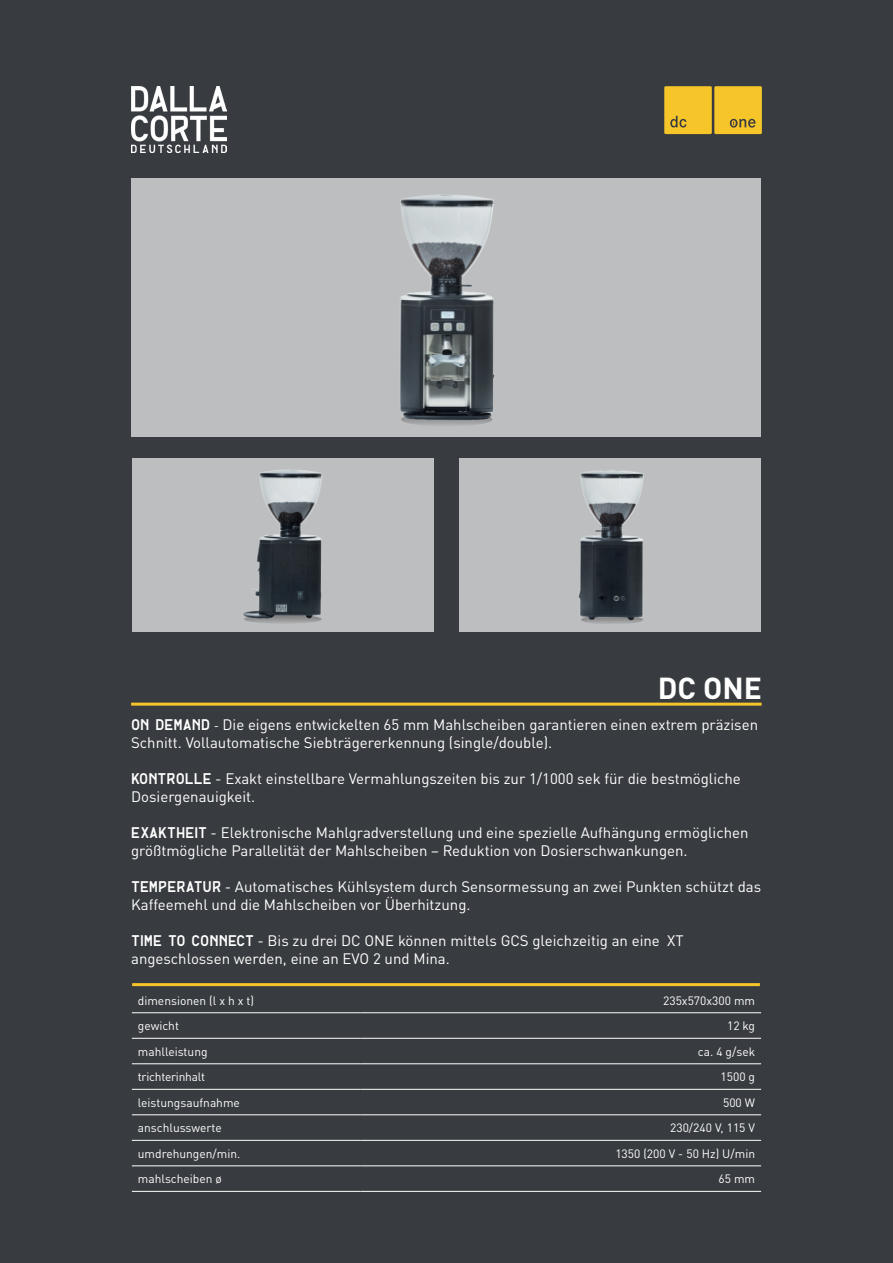
<style>
.page{position:relative;width:893px;height:1263px;background:#383b3f}
.page>*{position:absolute;margin:0;border:0;box-sizing:border-box;transform-origin:0 0}
.t1{font:700 30px "DINOT";color:#fff}
.t2{font:15px/18px "DIN Pro";color:#fff}
.t3{font:12px "DIN Pro";color:#fff}
.t4{font:12px "DINOT";color:#fff}
.t5{font:12px "DIN Pro";letter-spacing:-.02em;color:#fff}
.s1{font-family:"Dalla Corte";font-weight:600;font-stretch:condensed}
.s2{font-family:"Minion Pro"}
</style>
<div class="page">
<svg style="left:664px;top:86px;width:98px;height:48px;background:#e7bb2a"></svg>
<div style="left:132px;top:458px;width:302px;height:173px;background:#bcbebf"></div>
<div style="left:459px;top:458px;width:302px;height:173px;background:#bcbebf"></div>
<div style="left:132px;top:179px;width:629px;height:258px;background:#bcbebf"></div>
<svg style="left:244px;top:615px;width:78px;height:9px"></svg>
<img style="left:243px;top:470px;width:79px;height:151px">
<div style="left:581px;top:615px;width:62px;height:9px;background:#aeb0b1;border-radius:50%"></div>
<img style="left:578px;top:470px;width:66px;height:153px">
<div style="left:401px;top:412px;width:91px;height:14px;background:#b3b4b5;border-radius:50%"></div>
<img style="left:400px;top:194px;width:95px;height:231px">
<hr style="left:131px;top:703px;width:631px;height:3px;background:#f5c529">
<svg style="left:132px;top:1013px;width:629px;height:178px"></svg>
<hr style="left:132px;top:1012px;width:229px;height:1px;background:#fff">
<hr style="left:361px;top:1012px;width:400px;height:1px;background:#fff">
<hr style="left:132px;top:1038px;width:229px;height:1px;background:#fff">
<hr style="left:361px;top:1038px;width:400px;height:1px;background:#fff">
<hr style="left:132px;top:1063px;width:229px;height:1px;background:#fff">
<hr style="left:361px;top:1063px;width:400px;height:1px;background:#fff">
<hr style="left:132px;top:1089px;width:229px;height:1px;background:#fff">
<hr style="left:361px;top:1089px;width:400px;height:1px;background:#fff">
<hr style="left:132px;top:1114px;width:229px;height:1px;background:#fff">
<hr style="left:361px;top:1114px;width:400px;height:1px;background:#fff">
<hr style="left:132px;top:1140px;width:229px;height:1px;background:#fff">
<hr style="left:361px;top:1140px;width:400px;height:1px;background:#fff">
<hr style="left:132px;top:1165px;width:229px;height:1px;background:#fff">
<hr style="left:361px;top:1165px;width:400px;height:1px;background:#fff">
<hr style="left:132px;top:1191px;width:229px;height:1px;background:#fff">
<hr style="left:361px;top:1191px;width:400px;height:1px;background:#fff">
<hr style="left:132px;top:983px;width:628px;height:3px;background:#f5c529">
<img style="left:132px;top:86px;width:94px;height:66px">
<h1 class="t1" style="left:658px;top:665px;width:106px">DC ONE</h1>
<p class="t2" style="left:131px;top:714px;width:628px"><span class="s1">ON DEMAND</span> <span class="s2">-</span> Die eigens entwickelten 65 mm Mahlscheiben garantieren einen extrem präzisen<br>Schnitt. Vollautomatische Siebträgererkennung (single/double).</p>
<p class="t2" style="left:131px;top:768px;width:611px"><span class="s1">KONTROLLE</span> - Exakt einstellbare Vermahlungszeiten bis zur 1/1000 sek für die bestmögliche<br>Dosiergenauigkeit.</p>
<p class="t2" style="left:131px;top:822px;width:619px"><span class="s1">EXAKTHEIT</span> - Elektronische Mahlgradverstellung und eine spezielle Aufhängung ermöglichen größtmögliche Parallelität der Mahlscheiben – Reduktion von Dosierschwankungen.</p>
<p class="t2" style="left:131px;top:876px;width:632px"><span class="s1">TEMPERATUR</span> - Automatisches Kühlsystem durch Sensormessung an zwei Punkten schützt das<br>Kaffeemehl und die Mahlscheiben vor Überhitzung.</p>
<p class="t2" style="left:131px;top:930px;width:554px"><span class="s1">TIME TO CONNECT</span> - Bis zu drei DC ONE können mittels GCS gleichzeitig an eine XT angeschlossen werden, eine an EVO 2 und Mina.</p>
<p class="t3" style="left:138px;top:991px;width:118px">dimensionen (l x h x t)</p>
<p class="t4" style="left:663px;top:991px;width:93px">235x570x300 mm</p>
<p class="t4" style="left:138px;top:1016px;width:43px">gewicht</p>
<p class="t4" style="left:727px;top:1016px;width:29px">12 kg</p>
<p class="t3" style="left:138px;top:1042px;width:71px">mahlleistung</p>
<p class="t4" style="left:698px;top:1042px;width:59px">ca. 4 g/sek</p>
<p class="t5" style="left:138px;top:1067px;width:69px">trichterinhalt</p>
<p class="t4" style="left:721px;top:1068px;width:36px">1500 g</p>
<p class="t3" style="left:138px;top:1093px;width:104px">leistungsaufnahme</p>
<p class="t4" style="left:723px;top:1093px;width:34px">500 W</p>
<p class="t3" style="left:138px;top:1118px;width:86px">anschlusswerte</p>
<p class="t4" style="left:670px;top:1119px;width:86px">230/240 V, 115 V</p>
<p class="t3" style="left:138px;top:1144px;width:104px">umdrehungen/min.</p>
<p class="t4" style="left:615px;top:1144px;width:141px">1350 (200 V - 50 Hz) U/min</p>
<p class="t3" style="left:138px;top:1169px;width:86px">mahlscheiben ø</p>
<p class="t4" style="left:718px;top:1170px;width:38px">65 mm</p>
</div>
